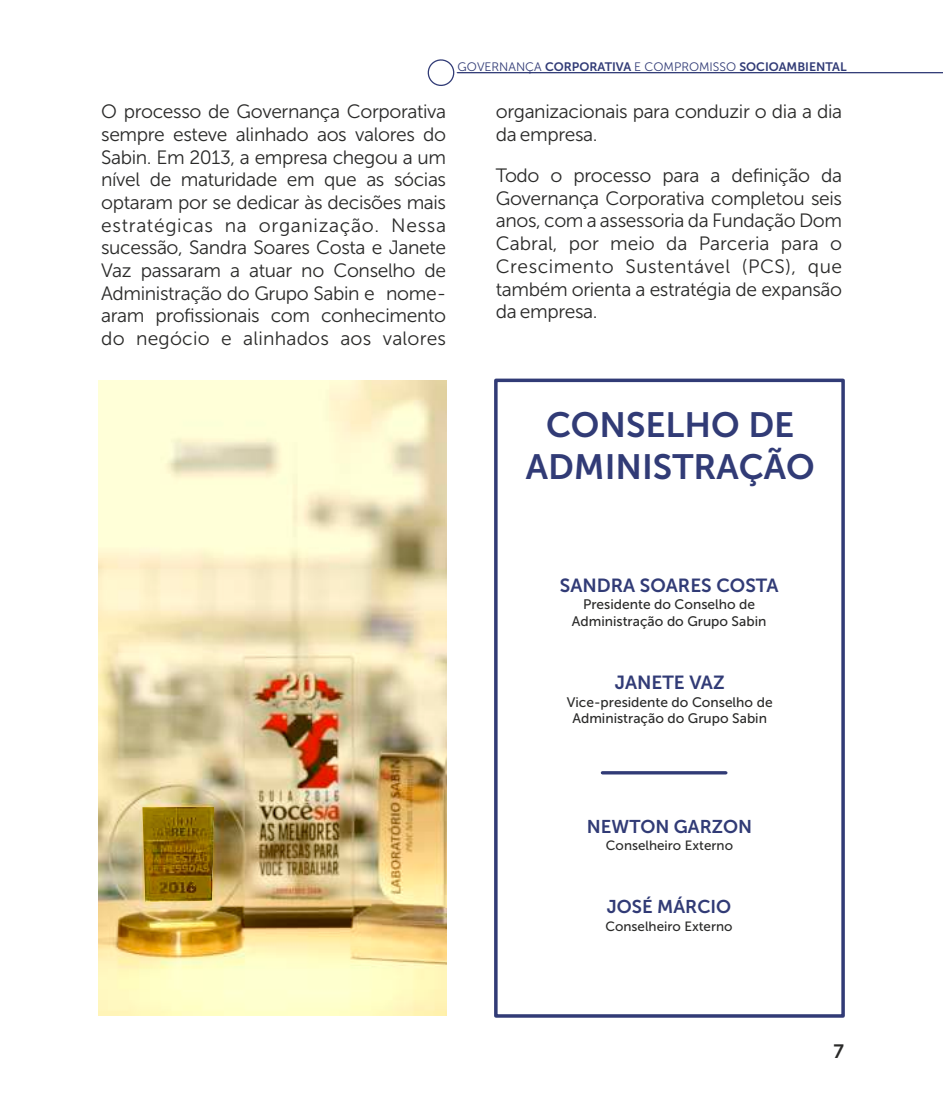
<style>
.page{position:relative;width:943px;height:1117px;background:#fff}
.page>*{position:absolute;margin:0;border:0;box-sizing:border-box;transform-origin:0 0}
.t1{font:35px/42px "Museo Sans 700";color:#313b76;text-align:center}
.t2{font:19.25px/22.8px "Museo Sans 300";letter-spacing:-.02em;color:#2a2a29;text-align:justify}
.t3{font:19.25px "Museo Sans 700";color:#2a2a29}
.t4{font:18.9px "Museo Sans 700";color:#313b76}
.t5{font:18.38px "Museo Sans 700";color:#313b76}
.t6{font:13.83px/16.4px "Museo Sans 500";color:#2a2a29;text-align:center}
.t7{font:13.47px "Museo Sans 500";color:#2a2a29}
.t8{font:12.25px "Museo Sans 700";color:#313b76}
.s1{font-family:"Museo Sans 300"}
</style>
<div class="page">
<svg style="left:427px;top:59px;width:28px;height:27px"></svg>
<hr style="left:457px;top:72px;width:486px;height:1px;background:#313b76">
<hr style="left:602px;top:771px;width:124px;height:3px;background:#313b76">
<img style="left:99px;top:380px;width:347px;height:635px">
<div style="left:494px;top:378px;width:350px;height:639px;border:4px solid #313b76"></div>
<img style="left:142px;top:806px;width:72px;height:95px">
<p class="t2" style="left:101px;top:102px;width:346px">O processo de Governança Corporativa sempre esteve alinhado aos valores do Sabin. Em 2013, a empresa chegou a um nível de maturidade em que as sócias optaram por se dedicar às decisões mais estratégicas na organização. Nessa sucessão, Sandra Soares Costa e Janete Vaz passaram a atuar no Conselho de Administração do Grupo Sabin e nome&shy;aram profissionais com conhecimento do negócio e alinhados aos valores</p>
<p class="t8" style="left:457px;top:61px;width:390px"><span class="s1">GOVERNANÇA</span> CORPORATIVA <span class="s1">E COMPROMISSO</span> SOCIOAMBIENTAL</p>
<p class="t2" style="left:496px;top:102px;width:348px">organizacionais para conduzir o dia a dia da empresa.</p>
<p class="t2" style="left:496px;top:166px;width:348px">Todo o processo para a definição da Governança Corporativa completou seis anos, com a assessoria da Fundação Dom Cabral, por meio da Parceria para o Crescimento Sustentável (PCS), que também orienta a estratégia de expansão da empresa.</p>
<h1 class="t1" style="left:526px;top:407px;width:290px">CONSELHO DE<br>ADMINISTRAÇÃO</h1>
<p class="t4" style="left:560px;top:577px;width:220px">SANDRA SOARES COSTA</p>
<p class="t6" style="left:572px;top:597px;width:196px">Presidente do Conselho de<br>Administração do Grupo Sabin</p>
<p class="t4" style="left:614px;top:674px;width:111px">JANETE VAZ</p>
<p class="t6" style="left:567px;top:695px;width:207px">Vice-presidente do Conselho de<br>Administração do Grupo Sabin</p>
<p class="t5" style="left:587px;top:818px;width:167px">NEWTON GARZON</p>
<p class="t7" style="left:606px;top:839px;width:129px">Conselheiro Externo</p>
<p class="t5" style="left:607px;top:899px;width:126px">JOSÉ MÁRCIO</p>
<p class="t7" style="left:605px;top:920px;width:129px">Conselheiro Externo</p>
<p class="t3" style="left:833px;top:1043px;width:12px">7</p>
</div>
